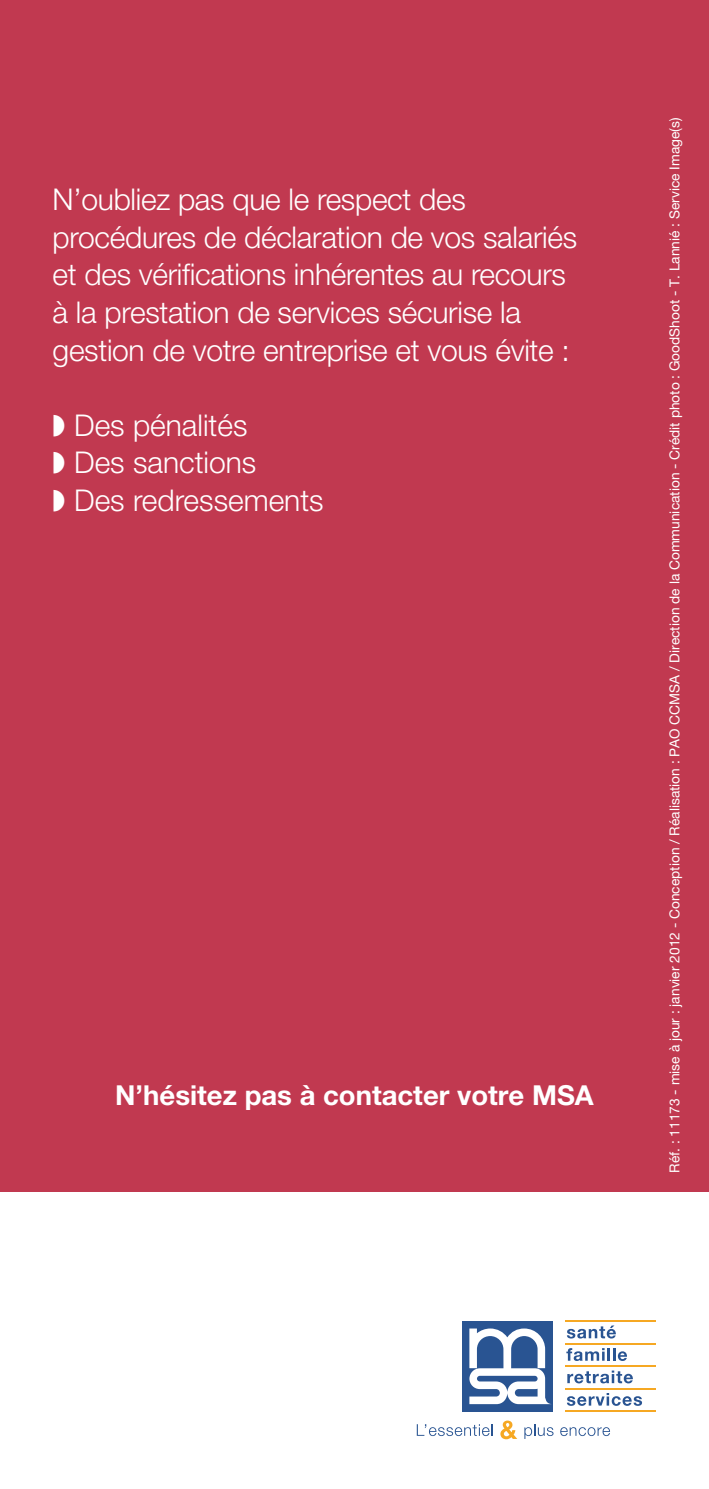
<style>
.page{position:relative;width:709px;height:1489px;background:#fff}
.page>*{position:absolute;margin:0;border:0;box-sizing:border-box;transform-origin:0 0}
.t1{font:300 30px/37.5px "Helvetica Neue";letter-spacing:-.01em;color:#fff}
.t2{font:700 27.5px "Helvetica Neue";color:#fff}
.t3{font:13.75px "Helvetica Neue";color:#fff}
</style>
<div class="page">
<hr style="left:708px;top:100px;width:1px;height:1092px;background:#c13950">
<div style="left:0;top:0;width:709px;height:1191px;background:#c13950"></div>
<svg style="left:567px;top:1325px;width:49px;height:13px"></svg>
<svg style="left:566px;top:1348px;width:61px;height:12px"></svg>
<svg style="left:567px;top:1370px;width:66px;height:13px"></svg>
<svg style="left:567px;top:1393px;width:75px;height:12px"></svg>
<hr style="left:565px;top:1320px;width:90px;height:1px;background:#f6a823">
<hr style="left:565px;top:1343px;width:90px;height:1px;background:#f6a823">
<hr style="left:565px;top:1365px;width:90px;height:1px;background:#f6a823">
<hr style="left:565px;top:1387px;width:90px;height:1px;background:#f6a823">
<hr style="left:565px;top:1410px;width:90px;height:1px;background:#f6a823">
<div style="left:462px;top:1320px;width:90px;height:91px;background:#295492"></div>
<svg style="left:469px;top:1328px;width:79px;height:75px"></svg>
<svg style="left:417px;top:1424px;width:75px;height:11px"></svg>
<svg style="left:500px;top:1420px;width:17px;height:19px"></svg>
<svg style="left:524px;top:1424px;width:29px;height:14px"></svg>
<svg style="left:560px;top:1427px;width:50px;height:8px"></svg>
<h1 class="t1" style="left:53px;top:180px;width:526px">N’oubliez pas que le respect des procédures de déclaration de vos salariés et des vérifications inhérentes au recours à la prestation de services sécurise la gestion de votre entreprise et vous évite :</h1>
<h1 class="t1" style="left:53px;top:405px;width:272px">◗ Des pénalités<br>◗ Des sanctions<br>◗ Des redressements</h1>
<h2 class="t2" style="left:115px;top:1078px;width:480px">N’hésitez pas à contacter votre MSA</h2>
<p class="t3" style="left:666px;top:1172px;width:1056px;rotate:-90deg">Réf. : 11173 - mise à jour : janvier 2012 - Conception / Réalisation : PAO CCMSA / Direction de la Communication - Crédit photo : GoodShoot - T. Lannié : Service Image(s)</p>
<p class="t3" style="left:666px;top:1140px;width:794px;rotate:-90deg">Da porro oculi fugitant uitanique et alte aera per purum grauiter que est acer adurit saepe oculos, Lurida praeterea fiunt quaecum</p>
</div>
